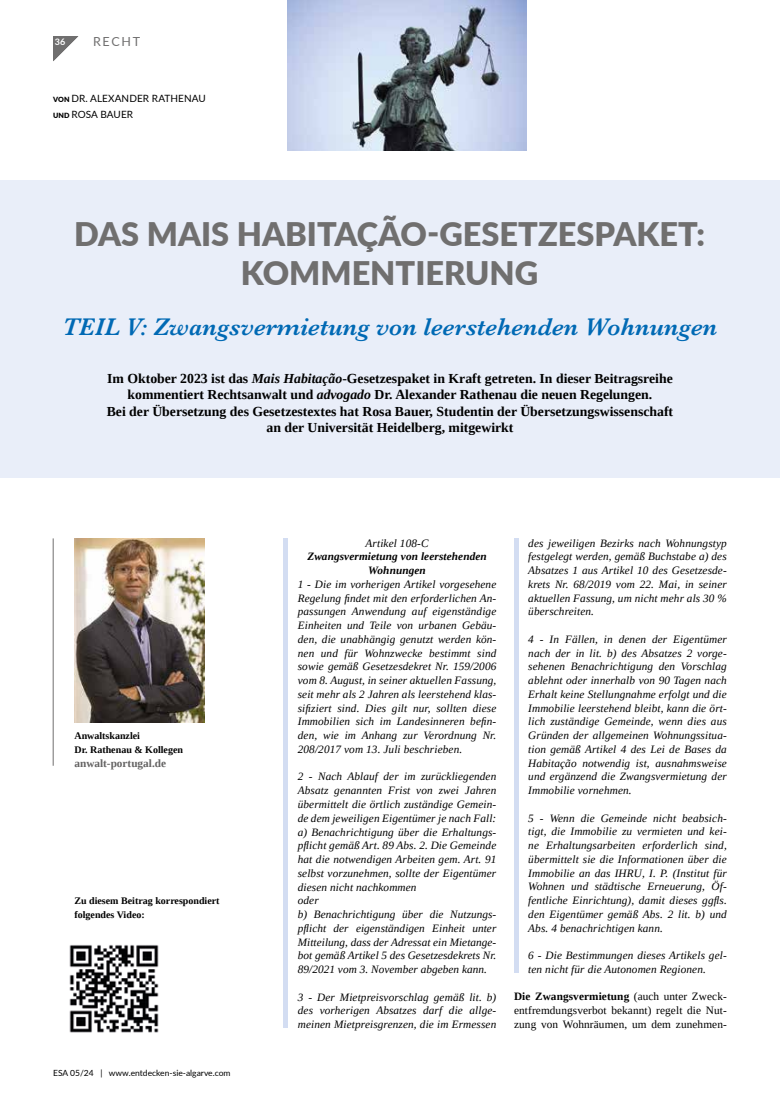
<style>
.page{position:relative;width:780px;height:1099px;background:#fff}
.page>*{position:absolute;margin:0;border:0;box-sizing:border-box;transform-origin:0 0}
.t1{font:900 32.5px/39px "Lato";color:#706f6f;text-align:center}
.t2{font:italic 600 25px "Baskerville";color:#0069b4}
.t3{font:700 13.75px/16.5px "Liberation Serif";color:#000;text-align:center}
.t4{font:12.5px "Lato";letter-spacing:.14em;color:#706f6f}
.t5{font:italic 11.25px/13.8px "Liberation Serif";letter-spacing:.01em;color:#000;text-align:justify}
.t6{font:11.25px/13.8px "Liberation Serif";letter-spacing:.01em;color:#000;text-align:justify}
.t7{font:italic 700 11.25px/13.8px "Liberation Serif";letter-spacing:.01em;color:#000;text-align:center}
.t8{font:700 11.25px "Liberation Serif";color:#646363}
.t9{font:700 10px/13.8px "Liberation Serif";color:#000}
.t10{font:10px/15.6px "Lato";letter-spacing:.01em;color:#000}
.t11{font:700 9px "Lato";color:#fff}
.t12{font:8.5px "Lato";color:#000}
.s1{font-weight:900;font-size:7.12px}
.s2{font-style:italic}
.s3{font-weight:700}
</style>
<div class="page">
<div style="left:0;top:181px;width:780px;height:297px;background:#e9eef9"></div>
<svg style="left:53px;top:36px;width:25px;height:25px"></svg>
<img style="left:287px;top:0;width:239px;height:150px">
<img style="left:74px;top:538px;width:131px;height:185px">
<hr style="left:53px;top:538px;width:1px;height:227px;background:#706f6f">
<hr style="left:514px;top:538px;width:4px;height:435px;background:#d3ddf2">
<div style="left:283px;top:538px;width:5px;height:490px;background:#d3ddf2"></div>
<img style="left:69px;top:945px;width:90px;height:88px">
<p class="t11" style="left:55px;top:35px;width:12px">36</p>
<p class="t4" style="left:93px;top:32px;width:49px">RECHT</p>
<p class="t10" style="left:53px;top:90px;width:154px"><span class="s1">VON</span> DR. ALEXANDER RATHENAU<br><span class="s1">UND</span> ROSA BAUER</p>
<h1 class="t1" style="left:74px;top:213px;width:632px">DAS MAIS HABITAÇÃO-GESETZESPAKET:<br>KOMMENTIERUNG</h1>
<h2 class="t2" style="left:62px;top:310px;width:656px">TEIL V: Zwangsvermietung von leerstehenden Wohnungen</h2>
<p class="t3" style="left:107px;top:370px;width:568px">Im Oktober 2023 ist das <span class="s2">Mais Habitação</span>-Gesetzespaket in Kraft getreten. In dieser Beitragsreihe kommentiert Rechtsanwalt und <span class="s2">advogado</span> Dr. Alexander Rathenau die neuen Regelungen.<br>Bei der Übersetzung des Gesetzestextes hat Rosa Bauer, Studentin der Übersetzungswissenschaft an der Universität Heidelberg, mitgewirkt</p>
<p class="t9" style="left:74px;top:728px;width:110px">Anwaltskanzlei<br>Dr. Rathenau &amp; Kollegen</p>
<p class="t8" style="left:74px;top:755px;width:93px">anwalt-portugal.de</p>
<p class="t9" style="left:74px;top:893px;width:147px">Zu diesem Beitrag korrespondiert folgendes Video:</p>
<p class="t12" style="left:53px;top:1067px;width:179px">ESA 05/24 | www.entdecken-sie-algarve.com</p>
<p class="t5" style="left:365px;top:536px;width:64px">Artikel 108-C</p>
<p class="t7" style="left:307px;top:549px;width:181px">Zwangsvermietung von leerstehenden<br>Wohnungen</p>
<p class="t5" style="left:298px;top:577px;width:200px">1 - Die im vorherigen Artikel vorgesehene Regelung findet mit den erforderlichen An&shy;passungen Anwendung auf eigenständige Einheiten und Teile von urbanen Gebäu&shy;den, die unabhängig genutzt werden kön&shy;nen und für Wohnzwecke bestimmt sind sowie gemäß Gesetzesdekret Nr. 159/2006 vom 8. August, in seiner aktuellen Fassung, seit mehr als 2 Jahren als leerstehend klas&shy;sifiziert sind. Dies gilt nur, sollten diese Immobilien sich im Landesinneren befin&shy;den, wie im Anhang zur Verordnung Nr.<br>208/2017 vom 13. Juli beschrieben.</p>
<p class="t5" style="left:298px;top:769px;width:200px;text-align:left">2 - Nach Ablauf der im zurückliegenden Absatz genannten Frist von zwei Jahren übermittelt die örtlich zuständige Gemein&shy;de dem jeweiligen Eigentümer je nach Fall: a) Benachrichtigung über die Erhaltungs&shy;pflicht gemäß Art. 89 Abs. 2. Die Gemeinde hat die notwendigen Arbeiten gem. Art. 91 selbst vorzunehmen, sollte der Eigentümer diesen nicht nachkommen<br>oder<br>b) Benachrichtigung über die Nutzungs&shy;pflicht der eigenständigen Einheit unter Mitteilung, dass der Adressat ein Mietange&shy;bot gemäß Artikel 5 des Gesetzesdekrets Nr.<br>89/2021 vom 3. November abgeben kann.</p>
<p class="t5" style="left:298px;top:989px;width:200px">3 - Der Mietpreisvorschlag gemäß lit. b) des vorherigen Absatzes darf die allge&shy;meinen Mietpreisgrenzen, die im Ermessen</p>
<p class="t5" style="left:528px;top:536px;width:200px">des jeweiligen Bezirks nach Wohnungstyp festgelegt werden, gemäß Buchstabe a) des Absatzes 1 aus Artikel 10 des Gesetzesde&shy;krets Nr. 68/2019 vom 22. Mai, in seiner aktuellen Fassung, um nicht mehr als 30 % überschreiten.</p>
<p class="t5" style="left:528px;top:632px;width:200px">4 - In Fällen, in denen der Eigentümer nach der in lit. b) des Absatzes 2 vorge&shy;sehenen Benachrichtigung den Vorschlag ablehnt oder innerhalb von 90 Tagen nach Erhalt keine Stellungnahme erfolgt und die Immobilie leerstehend bleibt, kann die ört&shy;lich zuständige Gemeinde, wenn dies aus Gründen der allgemeinen Wohnungssitua&shy;tion gemäß Artikel 4 des Lei de Bases da Habitação notwendig ist, ausnahmsweise und ergänzend die Zwangsvermietung der Immobilie vornehmen.</p>
<p class="t5" style="left:528px;top:811px;width:200px">5 - Wenn die Gemeinde nicht beabsich&shy;tigt, die Immobilie zu vermieten und kei&shy;ne Erhaltungsarbeiten erforderlich sind, übermittelt sie die Informationen über die Immobilie an das IHRU, I. P. (Institut für Wohnen und städtische Erneuerung, Öf&shy;fentliche Einrichtung), damit dieses ggfls. den Eigentümer gemäß Abs. 2 lit. b) und Abs. 4 benachrichtigen kann.</p>
<p class="t5" style="left:528px;top:948px;width:200px">6 - Die Bestimmungen dieses Artikels gel&shy;ten nicht für die Autonomen Regionen.</p>
<p class="t6" style="left:514px;top:989px;width:214px"><span class="s3">Die Zwangsvermietung</span> (auch unter Zweck&shy;entfremdungsverbot bekannt) regelt die Nut&shy;zung von Wohnräumen, um dem zunehmen-</p>
</div>
